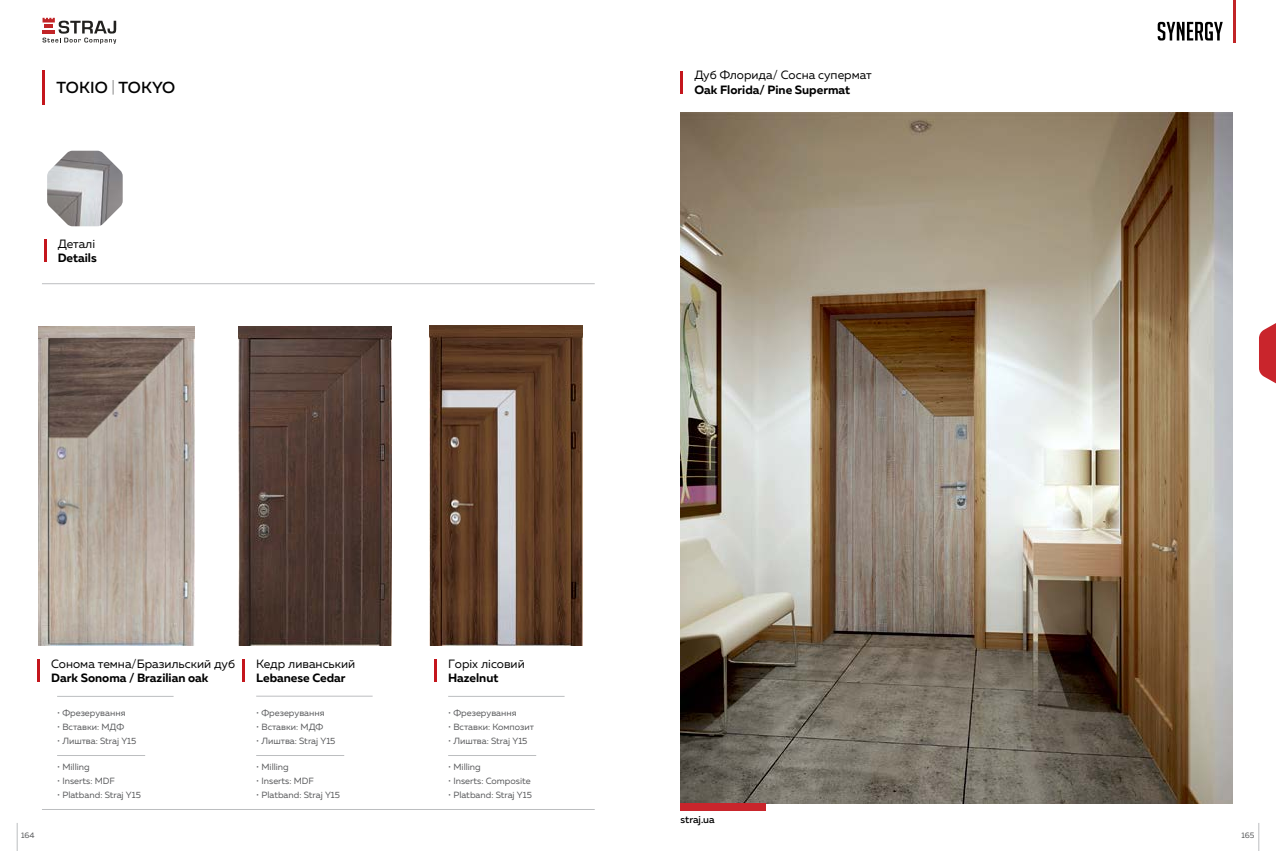
<style>
.page{position:relative;width:1276px;height:851px;background:#fff}
.page>*{position:absolute;margin:0;border:0;box-sizing:border-box;transform-origin:0 0}
.t1{font:500 16px "Muller";letter-spacing:.01em;color:#000}
.t2{font:12px "Muller";color:#000}
.t3{font:700 12px "Muller";color:#000}
.t4{font:500 10px "Muller";color:#000}
.t5{font:9px "Muller";color:#58595b}
.t6{font:8px "Muller";color:#58595b}
.s1{font-weight:100}
</style>
<div class="page">
<svg style="left:1258px;top:823px;width:1px;height:27px"></svg>
<svg style="left:17px;top:823px;width:1px;height:27px"></svg>
<img style="left:680px;top:112px;width:552px;height:691px">
<svg style="left:43px;top:18px;width:73px;height:26px"></svg>
<hr style="left:43px;top:70px;width:2px;height:34px;background:#c4161c">
<hr style="left:44px;top:239px;width:3px;height:23px;background:#c4161c">
<hr style="left:37px;top:659px;width:3px;height:23px;background:#c4161c">
<hr style="left:680px;top:71px;width:3px;height:22px;background:#c4161c">
<hr style="left:242px;top:659px;width:3px;height:23px;background:#c4161c">
<hr style="left:434px;top:659px;width:3px;height:23px;background:#c4161c">
<img style="left:429px;top:326px;width:153px;height:319px">
<img style="left:238px;top:326px;width:153px;height:319px">
<img style="left:39px;top:326px;width:156px;height:319px">
<hr style="left:57px;top:696px;width:117px;height:1px;background:#bcbec0">
<hr style="left:256px;top:696px;width:117px;height:1px;background:#bcbec0">
<hr style="left:448px;top:696px;width:116px;height:1px;background:#bcbec0">
<hr style="left:42px;top:283px;width:553px;height:1px;background:#bcbec0">
<div style="left:680px;top:803px;width:85px;height:7px;background:#c9252c"></div>
<img style="left:47px;top:151px;width:76px;height:75px">
<hr style="left:57px;top:755px;width:88px;height:1px;background:#bcbec0">
<hr style="left:256px;top:755px;width:88px;height:1px;background:#bcbec0">
<hr style="left:448px;top:755px;width:88px;height:1px;background:#bcbec0">
<svg style="left:1259px;top:323px;width:17px;height:61px"></svg>
<hr style="left:1232px;top:0;width:3px;height:43px;background:#c12427">
<svg style="left:1157px;top:22px;width:65px;height:18px"></svg>
<hr style="left:42px;top:809px;width:553px;height:1px;background:#bcbec0">
<h1 class="t1" style="left:56px;top:78px;width:120px">ТОКIО <span class="s1">|</span> TOKYO</h1>
<h2 class="t2" style="left:58px;top:236px;width:39px">Деталi</h2>
<h2 class="t3" style="left:58px;top:251px;width:41px">Details</h2>
<h2 class="t2" style="left:694px;top:68px;width:179px">Дуб Флорида/ Сосна супермат</h2>
<h2 class="t3" style="left:694px;top:82px;width:157px">Oak Florida/ Pine Supermat</h2>
<h2 class="t2" style="left:51px;top:656px;width:185px">Сонома темна/Бразильский дуб</h2>
<h2 class="t3" style="left:51px;top:670px;width:159px">Dark Sonoma / Brazilian oak</h2>
<p class="t5" style="left:57px;top:707px;width:70px">• Фрезерування</p>
<p class="t5" style="left:57px;top:721px;width:69px">• Вставки: МДФ</p>
<p class="t5" style="left:57px;top:735px;width:81px">• Лиштва: Straj Y15</p>
<p class="t5" style="left:57px;top:761px;width:34px">• Milling</p>
<p class="t5" style="left:57px;top:775px;width:59px">• Inserts: MDF</p>
<p class="t5" style="left:57px;top:789px;width:85px">• Platband: Straj Y15</p>
<h2 class="t2" style="left:256px;top:656px;width:101px">Кедр ливанський</h2>
<h2 class="t3" style="left:256px;top:670px;width:91px">Lebanese Cedar</h2>
<p class="t5" style="left:256px;top:707px;width:70px">• Фрезерування</p>
<p class="t5" style="left:256px;top:721px;width:69px">• Вставки: МДФ</p>
<p class="t5" style="left:256px;top:735px;width:81px">• Лиштва: Straj Y15</p>
<p class="t5" style="left:256px;top:761px;width:34px">• Milling</p>
<p class="t5" style="left:256px;top:775px;width:59px">• Inserts: MDF</p>
<p class="t5" style="left:256px;top:789px;width:85px">• Platband: Straj Y15</p>
<h2 class="t2" style="left:448px;top:656px;width:78px">Горiх лiсовий</h2>
<h2 class="t3" style="left:448px;top:670px;width:52px">Hazelnut</h2>
<p class="t5" style="left:448px;top:707px;width:70px">• Фрезерування</p>
<p class="t5" style="left:448px;top:721px;width:87px">• Вставки: Композит</p>
<p class="t5" style="left:448px;top:735px;width:81px">• Лиштва: Straj Y15</p>
<p class="t5" style="left:448px;top:761px;width:34px">• Milling</p>
<p class="t5" style="left:448px;top:775px;width:84px">• Inserts: Composite</p>
<p class="t5" style="left:448px;top:789px;width:85px">• Platband: Straj Y15</p>
<p class="t4" style="left:680px;top:813px;width:36px">straj.ua</p>
<p class="t6" style="left:21px;top:830px;width:15px">164</p>
<p class="t6" style="left:1241px;top:830px;width:15px">165</p>
</div>
